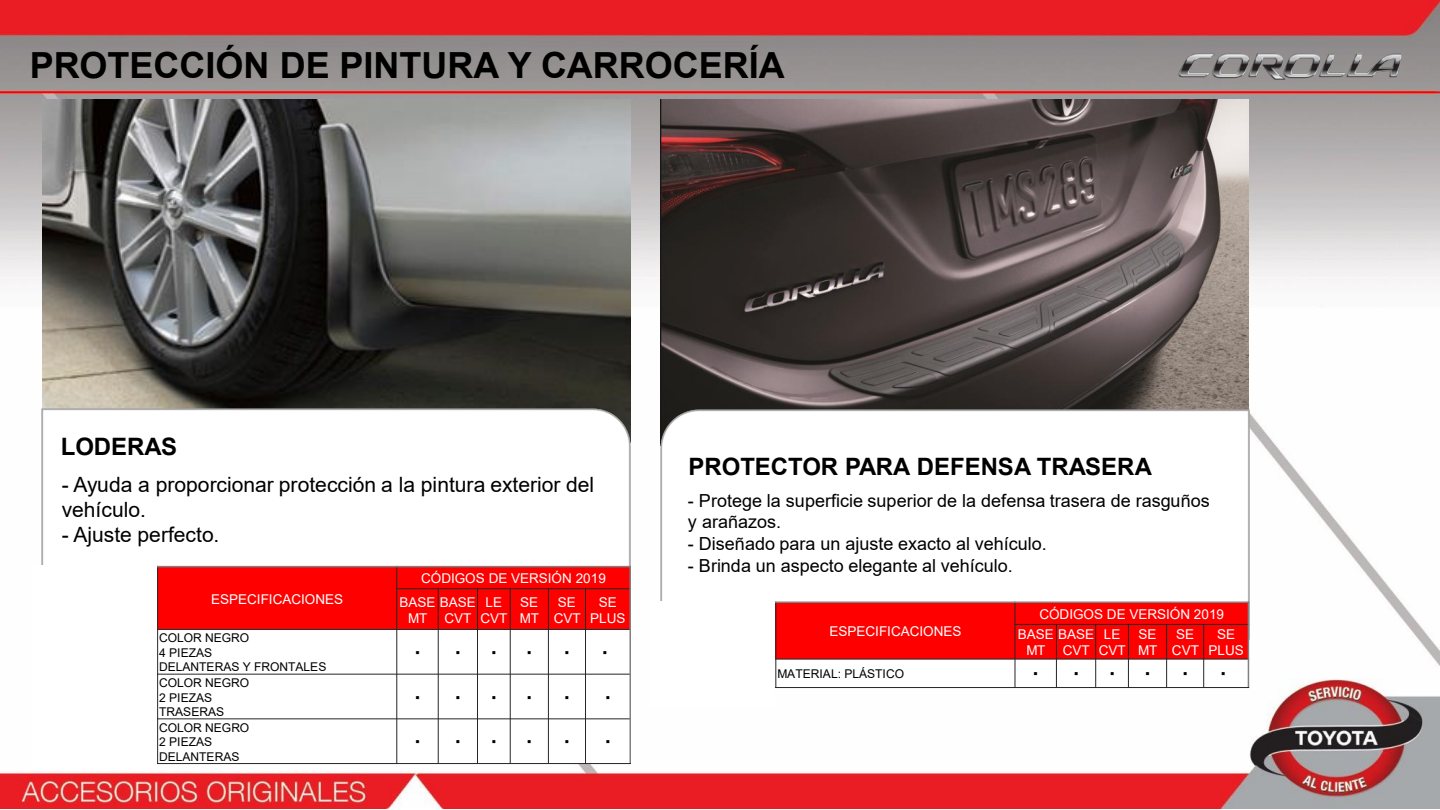
<style>
.page{position:relative;width:1440px;height:810px;background:#fff}
.page>*{position:absolute;margin:0;border:0;box-sizing:border-box;transform-origin:0 0}
.t1{font:700 36px "Arial";color:#000}
.t2{font:700 24px "Arial";color:#000}
.t3{font:21.15px "Arial";color:#000}
.t4{font:21px "Arial";color:#000}
.t5{font:700 21px "Arial";color:#000}
.t6{font:18px/21.6px "Arial";color:#000}
.t7{font:13.5px/16.2px "Arial";color:#fff;text-align:center}
.t8{font:12px/14.4px "Arial";color:#000}
</style>
<div class="page">
<img style="left:0;top:0;width:1440px;height:809px">
<img style="left:660px;top:100px;width:588px;height:310px">
<img style="left:43px;top:100px;width:587px;height:308px">
<img style="left:660px;top:410px;width:589px;height:192px">
<hr style="left:0;top:91px;width:1440px;height:2px;background:#f00">
<img style="left:42px;top:408px;width:588px;height:158px">
<img style="left:1172px;top:37px;width:237px;height:58px">
<div style="left:158px;top:567px;width:239px;height:62px;background:#f00"></div>
<div style="left:397px;top:567px;width:233px;height:22px;background:#f00"></div>
<div style="left:397px;top:589px;width:41px;height:40px;background:#f00"></div>
<div style="left:438px;top:589px;width:40px;height:40px;background:#f00"></div>
<div style="left:478px;top:589px;width:32px;height:40px;background:#f00"></div>
<div style="left:510px;top:589px;width:38px;height:40px;background:#f00"></div>
<div style="left:548px;top:589px;width:38px;height:40px;background:#f00"></div>
<div style="left:586px;top:589px;width:44px;height:40px;background:#f00"></div>
<div style="left:158px;top:629px;width:239px;height:45px;background:#fff"></div>
<div style="left:397px;top:629px;width:41px;height:45px;background:#fff"></div>
<div style="left:438px;top:629px;width:40px;height:45px;background:#fff"></div>
<div style="left:478px;top:629px;width:32px;height:45px;background:#fff"></div>
<div style="left:510px;top:629px;width:38px;height:45px;background:#fff"></div>
<div style="left:548px;top:629px;width:38px;height:45px;background:#fff"></div>
<div style="left:586px;top:629px;width:44px;height:45px;background:#fff"></div>
<div style="left:158px;top:674px;width:239px;height:45px;background:#fff"></div>
<div style="left:397px;top:674px;width:41px;height:45px;background:#fff"></div>
<div style="left:438px;top:674px;width:40px;height:45px;background:#fff"></div>
<div style="left:478px;top:674px;width:32px;height:45px;background:#fff"></div>
<div style="left:510px;top:674px;width:38px;height:45px;background:#fff"></div>
<div style="left:548px;top:674px;width:38px;height:45px;background:#fff"></div>
<div style="left:586px;top:674px;width:44px;height:45px;background:#fff"></div>
<div style="left:158px;top:719px;width:239px;height:45px;background:#fff"></div>
<div style="left:397px;top:719px;width:41px;height:45px;background:#fff"></div>
<div style="left:438px;top:719px;width:40px;height:45px;background:#fff"></div>
<div style="left:478px;top:719px;width:32px;height:45px;background:#fff"></div>
<div style="left:510px;top:719px;width:38px;height:45px;background:#fff"></div>
<div style="left:548px;top:719px;width:38px;height:45px;background:#fff"></div>
<div style="left:586px;top:719px;width:44px;height:45px;background:#fff"></div>
<hr style="left:157px;top:566px;width:1px;height:198px;background:#262626">
<hr style="left:396px;top:566px;width:1px;height:198px;background:#262626">
<hr style="left:438px;top:588px;width:1px;height:176px;background:#262626">
<hr style="left:477px;top:588px;width:1px;height:176px;background:#262626">
<hr style="left:510px;top:588px;width:1px;height:176px;background:#262626">
<hr style="left:548px;top:588px;width:1px;height:176px;background:#262626">
<hr style="left:585px;top:588px;width:1px;height:176px;background:#262626">
<hr style="left:396px;top:588px;width:235px;height:1px;background:#262626">
<hr style="left:42px;top:629px;width:589px;height:1px;background:#262626">
<hr style="left:42px;top:674px;width:589px;height:1px;background:#262626">
<hr style="left:42px;top:718px;width:589px;height:1px;background:#262626">
<hr style="left:629px;top:566px;width:2px;height:198px;background:#808080">
<hr style="left:42px;top:566px;width:589px;height:1px;background:#808080">
<hr style="left:42px;top:763px;width:589px;height:1px;background:#262626">
<div style="left:776px;top:602px;width:239px;height:57px;background:#f00"></div>
<div style="left:1015px;top:602px;width:233px;height:22px;background:#f00"></div>
<div style="left:1015px;top:624px;width:41px;height:35px;background:#f00"></div>
<div style="left:1056px;top:624px;width:40px;height:35px;background:#f00"></div>
<div style="left:1096px;top:624px;width:32px;height:35px;background:#f00"></div>
<div style="left:1128px;top:624px;width:39px;height:35px;background:#f00"></div>
<div style="left:1167px;top:624px;width:37px;height:35px;background:#f00"></div>
<div style="left:1204px;top:624px;width:44px;height:35px;background:#f00"></div>
<div style="left:776px;top:659px;width:239px;height:29px;background:#fff"></div>
<div style="left:1015px;top:659px;width:41px;height:29px;background:#fff"></div>
<div style="left:1056px;top:659px;width:40px;height:29px;background:#fff"></div>
<div style="left:1096px;top:659px;width:32px;height:29px;background:#fff"></div>
<div style="left:1128px;top:659px;width:39px;height:29px;background:#fff"></div>
<div style="left:1167px;top:659px;width:37px;height:29px;background:#fff"></div>
<div style="left:1204px;top:659px;width:44px;height:29px;background:#fff"></div>
<hr style="left:775px;top:602px;width:1px;height:86px;background:#262626">
<hr style="left:1015px;top:602px;width:1px;height:86px;background:#262626">
<hr style="left:1056px;top:624px;width:1px;height:64px;background:#262626">
<hr style="left:1095px;top:624px;width:1px;height:64px;background:#262626">
<hr style="left:1128px;top:624px;width:1px;height:64px;background:#262626">
<hr style="left:1166px;top:624px;width:1px;height:64px;background:#262626">
<hr style="left:1203px;top:624px;width:1px;height:64px;background:#262626">
<hr style="left:1015px;top:624px;width:234px;height:1px;background:#262626">
<hr style="left:661px;top:659px;width:588px;height:1px;background:#262626">
<hr style="left:1248px;top:602px;width:1px;height:86px;background:#808080">
<hr style="left:661px;top:602px;width:588px;height:1px;background:#808080">
<hr style="left:661px;top:687px;width:588px;height:1px;background:#262626">
<div style="left:650px;top:602px;width:125px;height:106px;background:#fff"></div>
<div style="left:31px;top:565px;width:126px;height:203px;background:#fff"></div>
<h1 class="t1" style="left:30px;top:40px;width:756px">PROTECCIÓN DE PINTURA Y CARROCERÍA</h1>
<h2 class="t2" style="left:61px;top:430px;width:118px">LODERAS</h2>
<p class="t3" style="left:62px;top:470px;width:534px">- Ayuda a proporcionar protección a la pintura exterior del</p>
<p class="t4" style="left:62px;top:495px;width:86px">vehículo.</p>
<p class="t4" style="left:62px;top:520px;width:159px">- Ajuste perfecto.</p>
<p class="t7" style="left:211px;top:591px;width:133px">ESPECIFICACIONES</p>
<p class="t8" style="left:159px;top:631px;width:169px">COLOR NEGRO<br>4 PIEZAS<br>DELANTERAS Y FRONTALES</p>
<p class="t8" style="left:159px;top:676px;width:92px">COLOR NEGRO<br>2 PIEZAS<br>TRASERAS</p>
<p class="t8" style="left:159px;top:720px;width:92px">COLOR NEGRO<br>2 PIEZAS<br>DELANTERAS</p>
<p class="t7" style="left:400px;top:567px;width:208px;line-height:23.4px;text-align:left;text-indent:22px">CÓDIGOS DE VERSIÓN 2019<br>BASE BASE</p>
<p class="t7" style="left:408px;top:610px;width:21px">MT</p>
<p class="t7" style="left:445px;top:610px;width:28px">CVT</p>
<p class="t7" style="left:481px;top:594px;width:28px">LE<br>CVT</p>
<p class="t7" style="left:520px;top:594px;width:21px;text-align:left">SE<br>MT</p>
<p class="t7" style="left:554px;top:594px;width:28px">SE<br>CVT</p>
<p class="t7" style="left:590px;top:594px;width:37px">SE<br>PLUS</p>
<p class="t5" style="left:414px;top:638px;width:49px">· ·</p>
<p class="t5" style="left:490px;top:638px;width:44px">· ·</p>
<p class="t5" style="left:564px;top:638px;width:46px">· ·</p>
<p class="t5" style="left:414px;top:682px;width:49px">· ·</p>
<p class="t5" style="left:490px;top:682px;width:44px">· ·</p>
<p class="t5" style="left:564px;top:682px;width:49px">· ·</p>
<p class="t5" style="left:414px;top:727px;width:49px">· ·</p>
<p class="t5" style="left:490px;top:727px;width:44px">· ·</p>
<p class="t5" style="left:564px;top:727px;width:49px">· ·</p>
<h2 class="t2" style="left:688px;top:449px;width:465px">PROTECTOR PARA DEFENSA TRASERA</h2>
<p class="t6" style="left:688px;top:490px;width:523px">- Protege la superficie superior de la defensa trasera de rasguños y arañazos.</p>
<p class="t6" style="left:688px;top:533px;width:360px">- Diseñado para un ajuste exacto al vehículo.</p>
<p class="t6" style="left:688px;top:554px;width:326px">- Brinda un aspecto elegante al vehículo.</p>
<p class="t7" style="left:830px;top:623px;width:133px">ESPECIFICACIONES</p>
<p class="t7" style="left:1018px;top:604px;width:208px;line-height:20.4px;text-align:left;text-indent:22px">CÓDIGOS DE VERSIÓN 2019<br>BASE BASE</p>
<p class="t7" style="left:1026px;top:643px;width:21px">MT</p>
<p class="t7" style="left:1063px;top:643px;width:28px">CVT</p>
<p class="t7" style="left:1099px;top:626px;width:28px">LE<br>CVT</p>
<p class="t7" style="left:1138px;top:626px;width:21px;text-align:left">SE<br>MT</p>
<p class="t7" style="left:1172px;top:626px;width:28px">SE<br>CVT</p>
<p class="t7" style="left:1209px;top:626px;width:37px">SE<br>PLUS</p>
<p class="t8" style="left:777px;top:667px;width:128px">MATERIAL: PLÁSTICO</p>
<p class="t5" style="left:1032px;top:659px;width:49px">· ·</p>
<p class="t5" style="left:1109px;top:659px;width:44px">· ·</p>
<p class="t5" style="left:1182px;top:659px;width:46px">· ·</p>
</div>
